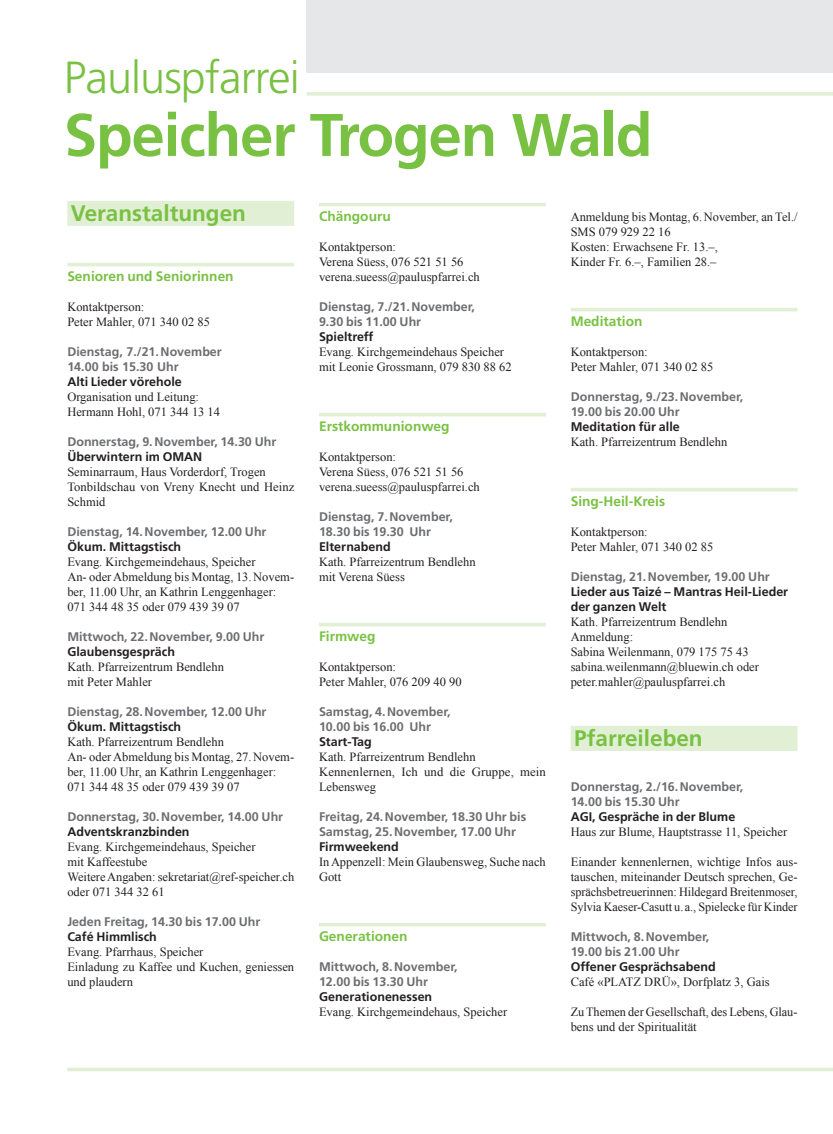
<style>
.page{position:relative;width:833px;height:1134px;background:#fff}
.page>*{position:absolute;margin:0;border:0;box-sizing:border-box;transform-origin:0 0}
.t1{font:700 60px "Frutiger LT Std";letter-spacing:-.02em;color:#79c142}
.t2{font:300 45px "Frutiger LT Std";letter-spacing:-.02em;color:#79c142}
.t3{font:700 22.5px "Frutiger LT Std";color:#79c142}
.t4{font:700 13.75px "Frutiger LT Std";color:#79c142}
.t5{font:12.5px/15px "Times New Roman";color:#231f20}
.t6{font:700 12.5px/15px "Frutiger LT Std";color:#6c6d70}
.t7{font:700 12.5px/15px "Frutiger LT Std";color:#231f20}
</style>
<div class="page">
<div style="left:306px;top:0;width:527px;height:73px;background:#e6e7e9"></div>
<hr style="left:306px;top:92px;width:527px;height:4px;background:#e1efd4">
<hr style="left:67px;top:1068px;width:766px;height:3px;background:#e1efd4">
<hr style="left:319px;top:203px;width:227px;height:3px;background:#e1efd4">
<hr style="left:319px;top:413px;width:227px;height:3px;background:#e1efd4">
<hr style="left:319px;top:623px;width:227px;height:3px;background:#e1efd4">
<hr style="left:319px;top:923px;width:227px;height:3px;background:#e1efd4">
<hr style="left:570px;top:308px;width:227px;height:3px;background:#e1efd4">
<hr style="left:570px;top:488px;width:227px;height:3px;background:#e1efd4">
<div style="left:570px;top:726px;width:227px;height:25px;background:#e1efd4"></div>
<div style="left:67px;top:201px;width:227px;height:25px;background:#e1efd4"></div>
<hr style="left:67px;top:263px;width:227px;height:3px;background:#e1efd4">
<h2 class="t2" style="left:64px;top:52px;width:237px">Pauluspfarrei</h2>
<h1 class="t1" style="left:64px;top:100px;width:590px">Speicher Trogen Wald</h1>
<h3 class="t3" style="left:71px;top:199px;width:177px">Veranstaltungen</h3>
<p class="t4" style="left:67px;top:268px;width:168px">Senioren und Seniorinnen</p>
<p class="t5" style="left:67px;top:299px;width:144px">Kontaktperson:<br>Peter Mahler, 071 340 02 85</p>
<p class="t6" style="left:67px;top:344px;width:156px">Dienstag, 7./21.November<br>14.00 bis 15.30 Uhr</p>
<p class="t7" style="left:67px;top:374px;width:116px">Alti Lieder vörehole</p>
<p class="t5" style="left:67px;top:389px;width:154px">Organisation und Leitung:<br>Hermann Hohl, 071 344 13 14</p>
<p class="t6" style="left:67px;top:434px;width:210px">Donnerstag, 9.November, 14.30 Uhr</p>
<p class="t7" style="left:67px;top:449px;width:136px">Überwintern im OMAN</p>
<p class="t5" style="left:67px;top:464px;width:228px">Seminarraum, Haus Vorderdorf, Trogen<br>Tonbildschau von Vreny Knecht und Heinz<br>Schmid</p>
<p class="t6" style="left:67px;top:524px;width:201px">Dienstag, 14.November, 12.00 Uhr</p>
<p class="t7" style="left:67px;top:539px;width:115px">Ökum. Mittagstisch</p>
<p class="t5" style="left:67px;top:554px;width:228px">Evang. Kirchgemeindehaus, Speicher<br>An- oder Abmeldung bis Montag, 13.Novem&shy;ber, 11.00 Uhr, an Kathrin Lenggenhager:<br>071 344 48 35 oder 079 439 39 07</p>
<p class="t6" style="left:67px;top:629px;width:198px">Mittwoch, 22.November, 9.00 Uhr</p>
<p class="t7" style="left:67px;top:644px;width:109px">Glaubensgespräch</p>
<p class="t5" style="left:67px;top:659px;width:158px">Kath. Pfarreizentrum Bendlehn mit Peter Mahler</p>
<p class="t6" style="left:67px;top:704px;width:201px">Dienstag, 28.November, 12.00 Uhr</p>
<p class="t7" style="left:67px;top:719px;width:115px">Ökum. Mittagstisch</p>
<p class="t5" style="left:67px;top:734px;width:228px">Kath. Pfarreizentrum Bendlehn<br>An- oder Abmeldung bis Montag, 27.Novem&shy;ber, 11.00 Uhr, an Kathrin Lenggenhager:<br>071 344 48 35 oder 079 439 39 07</p>
<p class="t6" style="left:67px;top:809px;width:217px">Donnerstag, 30.November, 14.00 Uhr</p>
<p class="t7" style="left:67px;top:824px;width:124px">Adventskranzbinden</p>
<p class="t5" style="left:67px;top:839px;width:228px">Evang. Kirchgemeindehaus, Speicher<br>mit Kaffeestube<br>Weitere Angaben: sekretariat@ref-speicher.ch oder 071 344 32 61</p>
<p class="t6" style="left:67px;top:914px;width:194px">Jeden Freitag, 14.30 bis 17.00 Uhr</p>
<p class="t7" style="left:67px;top:929px;width:91px">Café Himmlisch</p>
<p class="t5" style="left:67px;top:944px;width:228px">Evang. Pfarrhaus, Speicher<br>Einladung zu Kaffee und Kuchen, geniessen und plaudern</p>
<p class="t4" style="left:319px;top:208px;width:73px">Chängouru</p>
<p class="t5" style="left:319px;top:239px;width:162px">Kontaktperson:<br>Verena Süess, 076 521 51 56 verena.sueess@pauluspfarrei.ch</p>
<p class="t6" style="left:319px;top:299px;width:158px">Dienstag, 7./21.November,<br>9.30 bis 11.00 Uhr</p>
<p class="t7" style="left:319px;top:329px;width:56px">Spieltreff</p>
<p class="t5" style="left:319px;top:344px;width:194px">Evang. Kirchgemeindehaus Speicher mit Leonie Grossmann, 079 830 88 62</p>
<p class="t4" style="left:319px;top:418px;width:132px">Erstkommunionweg</p>
<p class="t5" style="left:319px;top:449px;width:162px">Kontaktperson:<br>Verena Süess, 076 521 51 56 verena.sueess@pauluspfarrei.ch</p>
<p class="t6" style="left:319px;top:509px;width:135px">Dienstag, 7.November,<br>18.30 bis 19.30 Uhr</p>
<p class="t7" style="left:319px;top:539px;width:73px">Elternabend</p>
<p class="t5" style="left:319px;top:554px;width:158px">Kath. Pfarreizentrum Bendlehn mit Verena Süess</p>
<p class="t4" style="left:319px;top:628px;width:58px">Firmweg</p>
<p class="t5" style="left:319px;top:659px;width:144px">Kontaktperson:<br>Peter Mahler, 076 209 40 90</p>
<p class="t6" style="left:319px;top:704px;width:133px">Samstag, 4.November,<br>10.00 bis 16.00 Uhr</p>
<p class="t7" style="left:319px;top:734px;width:54px">Start-Tag</p>
<p class="t5" style="left:319px;top:749px;width:228px">Kath. Pfarreizentrum Bendlehn<br>Kennenlernen, Ich und die Gruppe, mein<br>Lebensweg</p>
<p class="t6" style="left:319px;top:809px;width:209px">Freitag, 24.November, 18.30 Uhr bis<br>Samstag, 25.November, 17.00 Uhr</p>
<p class="t7" style="left:319px;top:839px;width:81px">Firmweekend</p>
<p class="t5" style="left:319px;top:854px;width:228px">In Appenzell: Mein Glaubensweg, Suche nach<br>Gott</p>
<p class="t4" style="left:319px;top:928px;width:90px">Generationen</p>
<p class="t6" style="left:319px;top:959px;width:140px">Mittwoch, 8.November,<br>12.00 bis 13.30 Uhr</p>
<p class="t7" style="left:319px;top:989px;width:115px">Generationenessen</p>
<p class="t5" style="left:319px;top:1004px;width:190px">Evang. Kirchgemeindehaus, Speicher</p>
<p class="t5" style="left:570px;top:209px;width:228px">Anmeldung bis Montag, 6.November, an Tel./<br>SMS 079 929 22 16<br>Kosten: Erwachsene Fr. 13.–,<br>Kinder Fr. 6.–, Familien 28.–</p>
<p class="t4" style="left:570px;top:313px;width:73px">Meditation</p>
<p class="t5" style="left:570px;top:344px;width:144px">Kontaktperson:<br>Peter Mahler, 071 340 02 85</p>
<p class="t6" style="left:570px;top:389px;width:174px">Donnerstag, 9./23.November,<br>19.00 bis 20.00 Uhr</p>
<p class="t7" style="left:570px;top:419px;width:111px">Meditation für alle</p>
<p class="t5" style="left:570px;top:434px;width:158px">Kath. Pfarreizentrum Bendlehn</p>
<p class="t4" style="left:570px;top:493px;width:96px">Sing-Heil-Kreis</p>
<p class="t5" style="left:570px;top:524px;width:144px">Kontaktperson:<br>Peter Mahler, 071 340 02 85</p>
<p class="t6" style="left:570px;top:569px;width:201px">Dienstag, 21.November, 19.00 Uhr</p>
<p class="t7" style="left:570px;top:584px;width:219px">Lieder aus Taizé – Mantras Heil-Lieder der ganzen Welt</p>
<p class="t5" style="left:570px;top:614px;width:190px">Kath. Pfarreizentrum Bendlehn<br>Anmeldung:<br>Sabina Weilenmann, 079 175 75 43 sabina.weilenmann@bluewin.ch oder peter.mahler@pauluspfarrei.ch</p>
<h3 class="t3" style="left:574px;top:724px;width:130px">Pfarreileben</h3>
<p class="t6" style="left:570px;top:779px;width:174px">Donnerstag, 2./16.November,<br>14.00 bis 15.30 Uhr</p>
<p class="t7" style="left:570px;top:809px;width:166px">AGI, Gespräche in der Blume</p>
<p class="t5" style="left:570px;top:824px;width:218px">Haus zur Blume, Hauptstrasse 11, Speicher</p>
<p class="t5" style="left:570px;top:854px;width:228px;text-align:justify">Einander kennenlernen, wichtige Infos aus&shy;tauschen, miteinander Deutsch sprechen, Ge&shy;sprächsbetreuerinnen: Hildegard Breitenmoser, Sylvia Kaeser-Casutt u. a., Spielecke für Kinder</p>
<p class="t6" style="left:570px;top:929px;width:140px">Mittwoch, 8.November,<br>19.00 bis 21.00 Uhr</p>
<p class="t7" style="left:570px;top:959px;width:146px">Offener Gesprächsabend</p>
<p class="t5" style="left:570px;top:974px;width:200px">Café «PLATZ DRÜ», Dorfplatz 3, Gais</p>
<p class="t5" style="left:570px;top:1004px;width:228px">Zu Themen der Gesellschaft, des Lebens, Glau&shy;bens und der Spiritualität</p>
</div>
